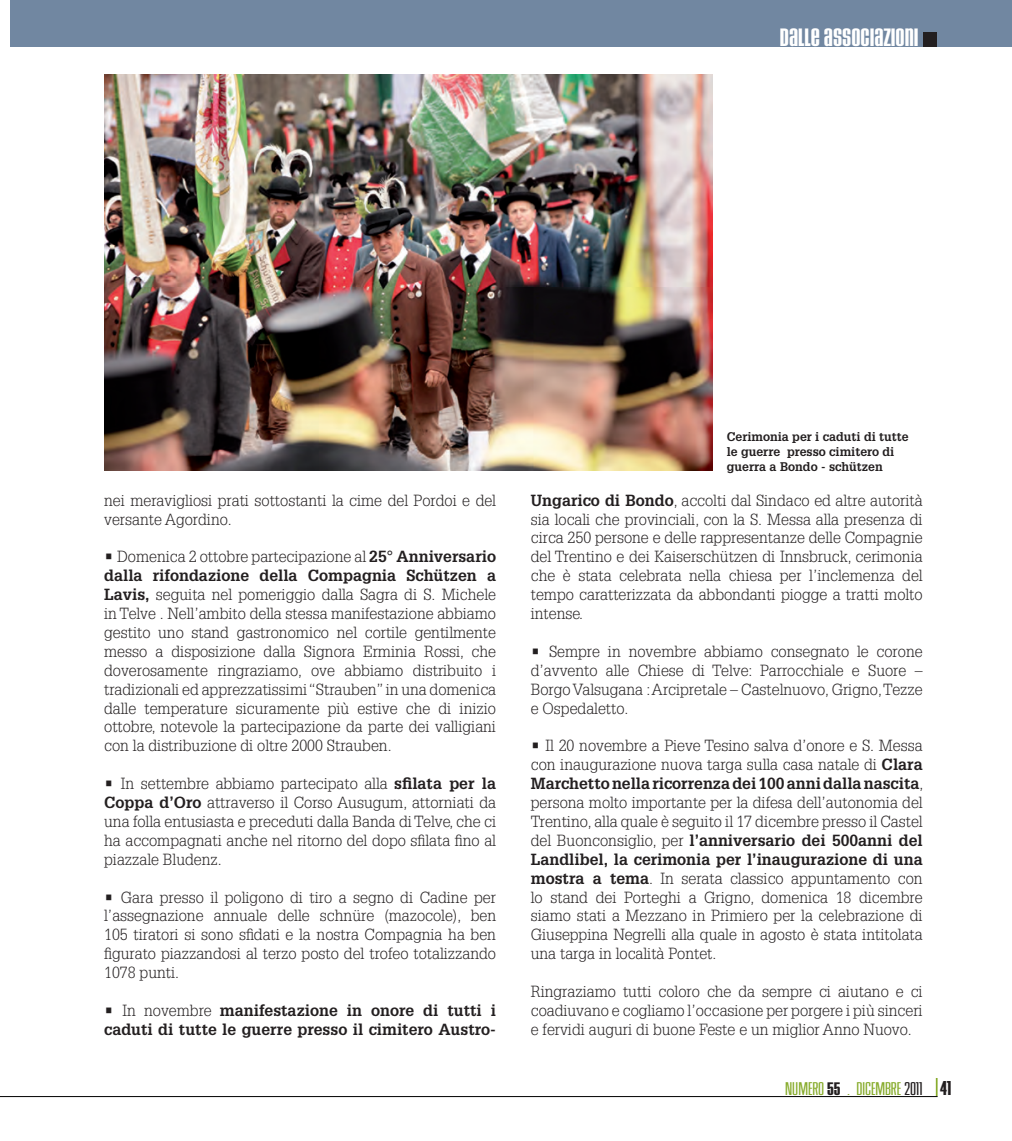
<style>
.page{position:relative;width:1012px;height:1141px;background:#fff}
.page>*{position:absolute;margin:0;border:0;box-sizing:border-box;transform-origin:0 0}
.t1{font:26.25px "House Gothic Bold Alt Caps";color:#fff}
.t2{font:19.25px "House Gothic Light Two";color:#88ac2e}
.t3{font:300 15.75px/18.9px "Glypha";color:#231f20;text-align:justify}
.t4{font:700 15.75px/18.9px "Glypha";color:#231f20}
.t5{font:700 12.25px/14.7px "Glypha";color:#231f20}
.s1{font-weight:700}
.s2{font-weight:300}
.s3{font-family:"House Gothic Bold Alt Caps";color:#231f20}
.s4{color:#231f20}
.s5{font-family:"House Gothic Bold Alt Caps";font-size:21px;color:#231f20}
</style>
<div class="page">
<svg style="left:936px;top:1078px;width:2px;height:18px"></svg>
<hr style="left:0;top:1096px;width:938px;height:1px;background:#000">
<div style="left:11px;top:0;width:1001px;height:47px;background:#7187a1"></div>
<div style="left:923px;top:33px;width:14px;height:14px;background:#231f20"></div>
<img style="left:104px;top:74px;width:609px;height:397px">
<h1 class="t1" style="left:780px;top:22px;width:140px">DALLE ASSOCIAZIONI</h1>
<p class="t3" style="left:104px;top:490px;width:393px">nei meravigliosi prati sottostanti la cime del Pordoi e del versante Agordino.</p>
<p class="t3" style="left:104px;top:547px;width:393px"><span class="s1">•</span> Domenica 2 ottobre partecipazione al <span class="s1">25° Anniversario dalla rifondazione della Compagnia Schützen a Lavis,</span> seguita nel pomeriggio dalla Sagra di S. Michele in Telve . Nell’ambito della stessa manifestazione abbiamo gestito uno stand gastronomico nel cortile gentilmente messo a disposizione dalla Signora Erminia Rossi, che doverosamente ringraziamo, ove abbiamo distribuito i tradizionali ed apprezzatissimi “Strauben” in una domenica dalle temperature sicuramente più estive che di inizio ottobre, notevole la partecipazione da parte dei valligiani con la distribuzione di oltre 2000 Strauben.</p>
<p class="t3" style="left:104px;top:774px;width:393px"><span class="s1">•</span> In settembre abbiamo partecipato alla <span class="s1">sfilata per la Coppa d’Oro</span> attraverso il Corso Ausugum, attorniati da una folla entusiasta e preceduti dalla Banda di Telve, che ci ha accompagnati anche nel ritorno del dopo sfilata fino al piazzale Bludenz.</p>
<p class="t3" style="left:104px;top:887px;width:393px"><span class="s1">•</span> Gara presso il poligono di tiro a segno di Cadine per l’assegnazione annuale delle schnüre (mazocole), ben 105 tiratori si sono sfidati e la nostra Compagnia ha ben figurato piazzandosi al terzo posto del trofeo totalizzando 1078 punti.</p>
<p class="t4" style="left:104px;top:1000px;width:393px">• <span class="s2">In novembre</span> manifestazione in onore di tutti i caduti di tutte le guerre presso il cimitero Austro-</p>
<p class="t5" style="left:727px;top:429px;width:183px">Cerimonia per i caduti di tutte le guerre presso cimitero di guerra a Bondo - schützen</p>
<p class="t3" style="left:531px;top:490px;width:393px"><span class="s1">Ungarico di Bondo</span>, accolti dal Sindaco ed altre autorità sia locali che provinciali, con la S. Messa alla presenza di circa 250 persone e delle rappresentanze delle Compagnie del Trentino e dei Kaiserschützen di Innsbruck, cerimonia che è stata celebrata nella chiesa per l’inclemenza del tempo caratterizzata da abbondanti piogge a tratti molto intense.</p>
<p class="t3" style="left:531px;top:642px;width:393px"><span class="s1">•</span> Sempre in novembre abbiamo consegnato le corone d’avvento alle Chiese di Telve: Parrocchiale e Suore – Borgo Valsugana : Arcipretale – Castelnuovo, Grigno, Tezze e Ospedaletto.</p>
<p class="t3" style="left:531px;top:736px;width:394px"><span class="s1">•</span> Il 20 novembre a Pieve Tesino salva d’onore e S. Messa con inaugurazione nuova targa sulla casa natale di <span class="s1">Clara Marchetto nella ricorrenza dei 100 anni dalla nascita</span>, persona molto importante per la difesa dell’autonomia del Trentino, alla quale è seguito il 17 dicembre presso il Castel del Buonconsiglio, per <span class="s1">l’anniversario dei 500anni del Landlibel, la cerimonia per l’inaugurazione di una mostra a tema</span>. In serata classico appuntamento con lo stand dei Porteghi a Grigno, domenica 18 dicembre siamo stati a Mezzano in Primiero per la celebrazione di Giuseppina Negrelli alla quale in agosto è stata intitolata una targa in località Pontet.</p>
<p class="t3" style="left:531px;top:982px;width:393px">Ringraziamo tutti coloro che da sempre ci aiutano e ci coadiuvano e cogliamo l’occasione per porgere i più sinceri e fervidi auguri di buone Feste e un miglior Anno Nuovo.</p>
<p class="t2" style="left:785px;top:1078px;width:8px">NUMERO</p>
<p class="t2" style="left:827px;top:1078px;width:126px"><span class="s3">55</span> . DICEMBRE <span class="s4">2011</span> <span class="s5">41</span></p>
</div>
